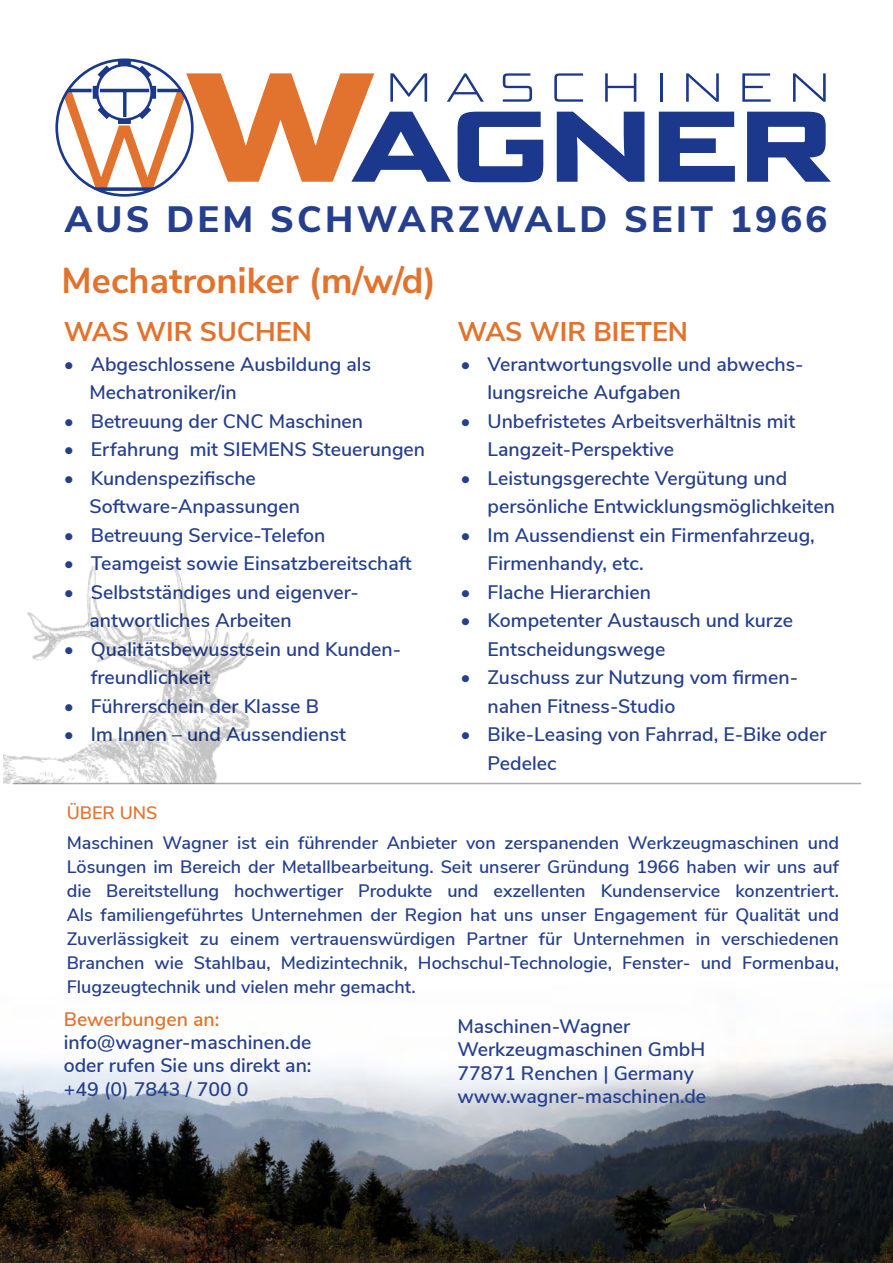
<style>
.page{position:relative;width:893px;height:1263px;background:#fff}
.page>*{position:absolute;margin:0;border:0;box-sizing:border-box;transform-origin:0 0}
.t1{font:800 36.6px "Nunito Sans";letter-spacing:.09em;color:#253f8e}
.t2{font:700 36px "Nunito Sans";color:#e2732e}
.t3{font:700 27px "Nunito Sans";color:#e2732e}
.t4{font:600 19.5px/28.5px "Nunito Sans";color:#253f8e}
.t5{font:600 19.5px "Nunito Sans";color:#e2732e}
.t6{font:600 18px/24px "Nunito Sans";color:#253f8e;text-align:justify}
.t7{font:600 18px "Nunito Sans";color:#e2732e}
</style>
<div class="page">
<svg style="left:557px;top:112px;width:87px;height:70px"></svg>
<svg style="left:659px;top:112px;width:76px;height:70px"></svg>
<svg style="left:747px;top:112px;width:84px;height:70px"></svg>
<svg style="left:55px;top:58px;width:488px;height:139px"></svg>
<svg style="left:554px;top:73px;width:29px;height:29px"></svg>
<svg style="left:605px;top:73px;width:31px;height:29px"></svg>
<hr style="left:660px;top:73px;width:3px;height:29px;background:#1b388c">
<svg style="left:686px;top:73px;width:33px;height:29px"></svg>
<svg style="left:742px;top:73px;width:29px;height:29px"></svg>
<svg style="left:793px;top:73px;width:33px;height:29px"></svg>
<img style="left:0;top:1039px;width:893px;height:224px">
<hr style="left:13px;top:783px;width:848px;height:1px;background:#a8a9ad">
<img style="left:3px;top:567px;width:252px;height:216px">
<h1 class="t1" style="left:65px;top:193px;width:764px">AUS DEM SCHWARZWALD SEIT 1966</h1>
<h2 class="t2" style="left:62px;top:254px;width:376px">Mechatroniker (m/w/d)</h2>
<h3 class="t3" style="left:64px;top:312px;width:250px">WAS WIR SUCHEN</h3>
<h3 class="t3" style="left:457px;top:312px;width:232px">WAS WIR BIETEN</h3>
<p class="t4" style="left:90px;top:348px;width:283px;text-indent:-26px">• Abgeschlossene Ausbildung als<br>Mechatroniker/in</p>
<p class="t4" style="left:64px;top:405px;width:301px">• Betreuung der CNC Maschinen</p>
<p class="t4" style="left:64px;top:434px;width:363px">• Erfahrung mit SIEMENS Steuerungen</p>
<p class="t4" style="left:90px;top:462px;width:212px;text-indent:-26px">• Kundenspezifische<br>Software-Anpassungen</p>
<p class="t4" style="left:64px;top:519px;width:263px">• Betreuung Service-Telefon</p>
<p class="t4" style="left:64px;top:548px;width:350px">• Teamgeist sowie Einsatzbereitschaft</p>
<p class="t4" style="left:90px;top:576px;width:271px;text-indent:-26px">• Selbstständiges und eigenver&shy;antwortliches Arbeiten</p>
<p class="t4" style="left:91px;top:633px;width:312px;text-indent:-27px">• Qualitätsbewusstsein und Kunden&shy;freundlichkeit</p>
<p class="t4" style="left:64px;top:690px;width:257px">• Führerschein der Klasse B</p>
<p class="t4" style="left:64px;top:719px;width:284px">• Im Innen – und Aussendienst</p>
<p class="t4" style="left:487px;top:348px;width:317px;text-indent:-27px">• Verantwortungsvolle und abwechs&shy;lungsreiche Aufgaben</p>
<p class="t4" style="left:487px;top:405px;width:309px;text-indent:-27px">• Unbefristetes Arbeitsverhältnis mit<br>Langzeit-Perspektive</p>
<p class="t4" style="left:487px;top:462px;width:349px;text-indent:-27px">• Leistungsgerechte Vergütung und persönliche Entwicklungsmöglichkeiten</p>
<p class="t4" style="left:487px;top:519px;width:329px;text-indent:-27px">• Im Aussendienst ein Firmenfahrzeug,<br>Firmenhandy, etc.</p>
<p class="t4" style="left:460px;top:577px;width:192px">• Flache Hierarchien</p>
<p class="t4" style="left:487px;top:605px;width:307px;text-indent:-27px">• Kompetenter Austausch und kurze<br>Entscheidungswege</p>
<p class="t4" style="left:487px;top:662px;width:312px;text-indent:-27px">• Zuschuss zur Nutzung vom firmen&shy;nahen Fitness-Studio</p>
<p class="t4" style="left:487px;top:719px;width:340px;text-indent:-27px">• Bike-Leasing von Fahrrad, E-Bike oder<br>Pedelec</p>
<p class="t7" style="left:67px;top:799px;width:92px">ÜBER UNS</p>
<p class="t6" style="left:67px;top:829px;width:774px">Maschinen Wagner ist ein führender Anbieter von zerspanenden Werkzeugmaschinen und Lösungen im Bereich der Metallbearbeitung. Seit unserer Gründung 1966 haben wir uns auf die Bereitstellung hochwertiger Produkte und exzellenten Kundenservice konzentriert.<br>Als familiengeführtes Unternehmen der Region hat uns unser Engagement für Qualität und Zuverlässigkeit zu einem vertrauenswürdigen Partner für Unternehmen in verschiedenen Branchen wie Stahlbau, Medizintechnik, Hochschul-Technologie, Fenster- und Formenbau, Flugzeugtechnik und vielen mehr gemacht.</p>
<p class="t4" style="left:457px;top:1013px;width:250px;line-height:23.4px">Maschinen-Wagner<br>Werkzeugmaschinen GmbH<br>77871 Renchen | Germany www.wagner-maschinen.de</p>
<p class="t5" style="left:64px;top:1005px;width:157px">Bewerbungen an:</p>
<p class="t4" style="left:64px;top:1029px;width:249px;line-height:23.4px;text-align:justify">info@wagner-maschinen.de oder rufen Sie uns direkt an: +49 (0) 7843 / 700 0</p>
</div>
